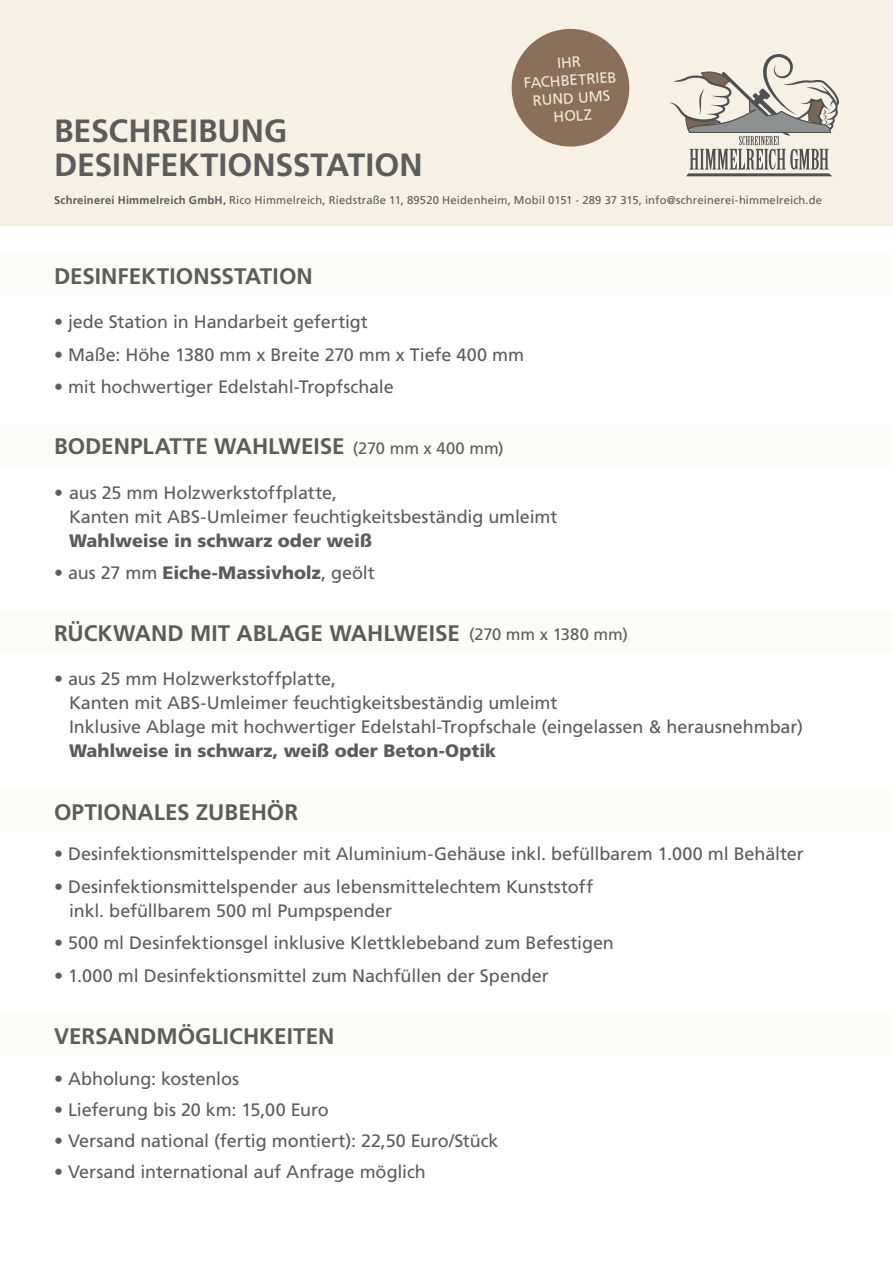
<style>
.page{position:relative;width:893px;height:1263px;background:#fff}
.page>*{position:absolute;margin:0;border:0;box-sizing:border-box;transform-origin:0 0}
.t1{font:700 32.1px/34.5px "Frutiger";color:#5c5c5b}
.t2{font:700 22.5px "Frutiger";color:#5c5c5b}
.t3{font:18px/24px "Frutiger";letter-spacing:-.005em;color:#5c5c5b}
.t4{font:900 18px "Frutiger";letter-spacing:-.005em;color:#5c5c5b}
.t5{font:16.5px "Frutiger";color:#5c5c5b}
.t6{font:14.85px/17.9px "Frutiger";color:#f2eada;text-align:center}
.t7{font:11.25px "Frutiger";letter-spacing:.015em;color:#5c5c5b}
.s1{font-weight:700}
.s2{font-weight:400}
</style>
<div class="page">
<div style="left:0;top:0;width:893px;height:225px;background:#f6f0e5"></div>
<svg style="left:669px;top:54px;width:170px;height:172px"></svg>
<svg style="left:511px;top:28px;width:119px;height:119px"></svg>
<div style="left:0;top:253px;width:893px;height:43px;background:#fdfbf8"></div>
<div style="left:0;top:1013px;width:893px;height:43px;background:#fdfbf8"></div>
<div style="left:0;top:788px;width:893px;height:43px;background:#fdfbf8"></div>
<div style="left:0;top:424px;width:893px;height:43px;background:#fdfbf8"></div>
<div style="left:0;top:611px;width:893px;height:42px;background:#fdfbf8"></div>
<h1 class="t1" style="left:54px;top:113px;width:370px">BESCHREIBUNG<br>DESINFEKTIONSSTATION</h1>
<p class="t6" style="left:522px;top:56px;width:94px;rotate:-4deg">IHR<br>FACHBETRIEB<br>RUND UMS<br>HOLZ</p>
<p class="t7" style="left:54px;top:194px;width:770px"><span class="s1">Schreinerei Himmelreich GmbH,</span> Rico Himmelreich, Riedstraße 11, 89520 Heidenheim, Mobil 0151 - 289 37 315, info@schreinerei-himmelreich.de</p>
<p class="t2" style="left:54px;top:262px;width:260px">DESINFEKTIONSSTATION</p>
<p class="t3" style="left:54px;top:310px;width:315px">• jede Station in Handarbeit gefertigt</p>
<p class="t3" style="left:54px;top:342px;width:472px">• Maße: Höhe 1380 mm x Breite 270 mm x Tiefe 400 mm</p>
<p class="t3" style="left:54px;top:375px;width:341px">• mit hochwertiger Edelstahl-Tropfschale</p>
<p class="t2" style="left:54px;top:433px;width:292px">BODENPLATTE WAHLWEISE</p>
<p class="t3" style="left:69px;top:480px;width:490px;text-indent:-15px">• aus 25 mm Holzwerkstoffplatte,<br>Kanten mit ABS-Umleimer feuchtigkeitsbeständig umleimt</p>
<p class="t4" style="left:69px;top:530px;width:304px">Wahlweise in schwarz oder weiß</p>
<p class="t4" style="left:54px;top:562px;width:322px"><span class="s2">• aus 27 mm</span> Eiche-Massivholz<span class="s2">, geölt</span></p>
<p class="t5" style="left:353px;top:438px;width:152px">(270 mm x 400 mm)</p>
<p class="t2" style="left:54px;top:620px;width:407px">RÜCKWAND MIT ABLAGE WAHLWEISE</p>
<p class="t3" style="left:69px;top:667px;width:735px;text-indent:-15px">• aus 25 mm Holzwerkstoffplatte,<br>Kanten mit ABS-Umleimer feuchtigkeitsbeständig umleimt<br>Inklusive Ablage mit hochwertiger Edelstahl-Tropfschale (eingelassen &amp; herausnehmbar)</p>
<p class="t4" style="left:69px;top:740px;width:429px">Wahlweise in schwarz, weiß oder Beton-Optik</p>
<p class="t5" style="left:469px;top:625px;width:160px">(270 mm x 1380 mm)</p>
<p class="t2" style="left:54px;top:798px;width:246px">OPTIONALES ZUBEHÖR</p>
<p class="t3" style="left:54px;top:842px;width:751px">• Desinfektionsmittelspender mit Aluminium-Gehäuse inkl. befüllbarem 1.000 ml Behälter</p>
<p class="t3" style="left:69px;top:874px;width:526px;text-indent:-15px">• Desinfektionsmittelspender aus lebensmittelechtem Kunststoff inkl. befüllbarem 500 ml Pumpspender</p>
<p class="t3" style="left:54px;top:931px;width:561px">• 500 ml Desinfektionsgel inklusive Klettklebeband zum Befestigen</p>
<p class="t3" style="left:54px;top:963px;width:496px">• 1.000 ml Desinfektionsmittel zum Nachfüllen der Spender</p>
<p class="t2" style="left:54px;top:1023px;width:282px">VERSANDMÖGLICHKEITEN</p>
<p class="t3" style="left:54px;top:1066px;width:187px">• Abholung: kostenlos</p>
<p class="t3" style="left:54px;top:1097px;width:276px">• Lieferung bis 20 km: 15,00 Euro</p>
<p class="t3" style="left:54px;top:1128px;width:446px">• Versand national (fertig montiert): 22,50 Euro/Stück</p>
<p class="t3" style="left:54px;top:1159px;width:373px">• Versand international auf Anfrage möglich</p>
</div>
